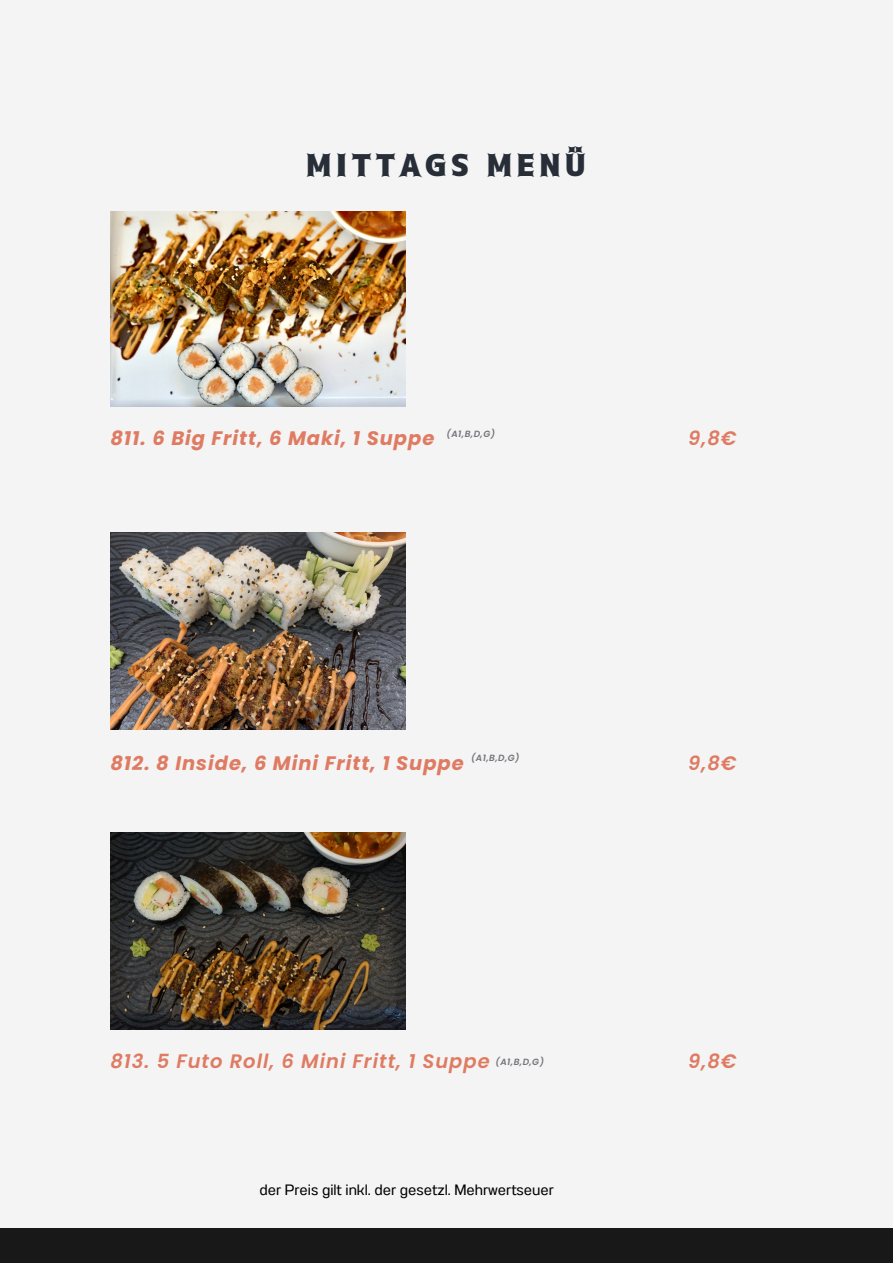
<style>
.page{position:relative;width:893px;height:1264px;background:#fff}
.page>*{position:absolute;margin:0;border:0;box-sizing:border-box;transform-origin:0 0}
.t1{font:900 30px "Togalite";letter-spacing:.135em;color:#272e38}
.t2{font:italic 700 19.5px "Poppins";letter-spacing:.05em;color:#df7b62}
.t3{font:italic 600 19.5px "Poppins";letter-spacing:.05em;color:#df7b62}
.t4{font:15px "Anantason";color:#000}
.t5{font:italic 600 9px "Poppins";color:#75747b}
</style>
<div class="page">
<div style="left:0;top:0;width:892px;height:1262px;background:#f4f4f4"></div>
<div style="left:0;top:1227px;width:892px;height:35px;background:#181818"></div>
<img style="left:110px;top:212px;width:295px;height:194px">
<img style="left:110px;top:532px;width:295px;height:197px">
<img style="left:110px;top:832px;width:295px;height:197px">
<p class="t1" style="left:306px;top:150px;width:282px">MITTAGS MENÜ</p>
<p class="t2" style="left:110px;top:424px;width:325px">811. 6 Big Fritt, 6 Maki, 1 Suppe</p>
<p class="t5" style="left:446px;top:427px;width:50px">(A1,B,D,G)</p>
<p class="t3" style="left:688px;top:424px;width:50px">9,8€</p>
<p class="t2" style="left:110px;top:749px;width:355px">812. 8 Inside, 6 Mini Fritt, 1 Suppe</p>
<p class="t5" style="left:471px;top:752px;width:50px">(A1,B,D,G)</p>
<p class="t3" style="left:688px;top:749px;width:50px">9,8€</p>
<p class="t3" style="left:110px;top:1047px;width:381px">813. 5 Futo Roll, 6 Mini Fritt, 1 Suppe</p>
<p class="t5" style="left:495px;top:1055px;width:50px">(A1,B,D,G)</p>
<p class="t3" style="left:688px;top:1047px;width:50px">9,8€</p>
<p class="t4" style="left:259px;top:1181px;width:296px">der Preis gilt inkl. der gesetzl. Mehrwertseuer</p>
</div>
